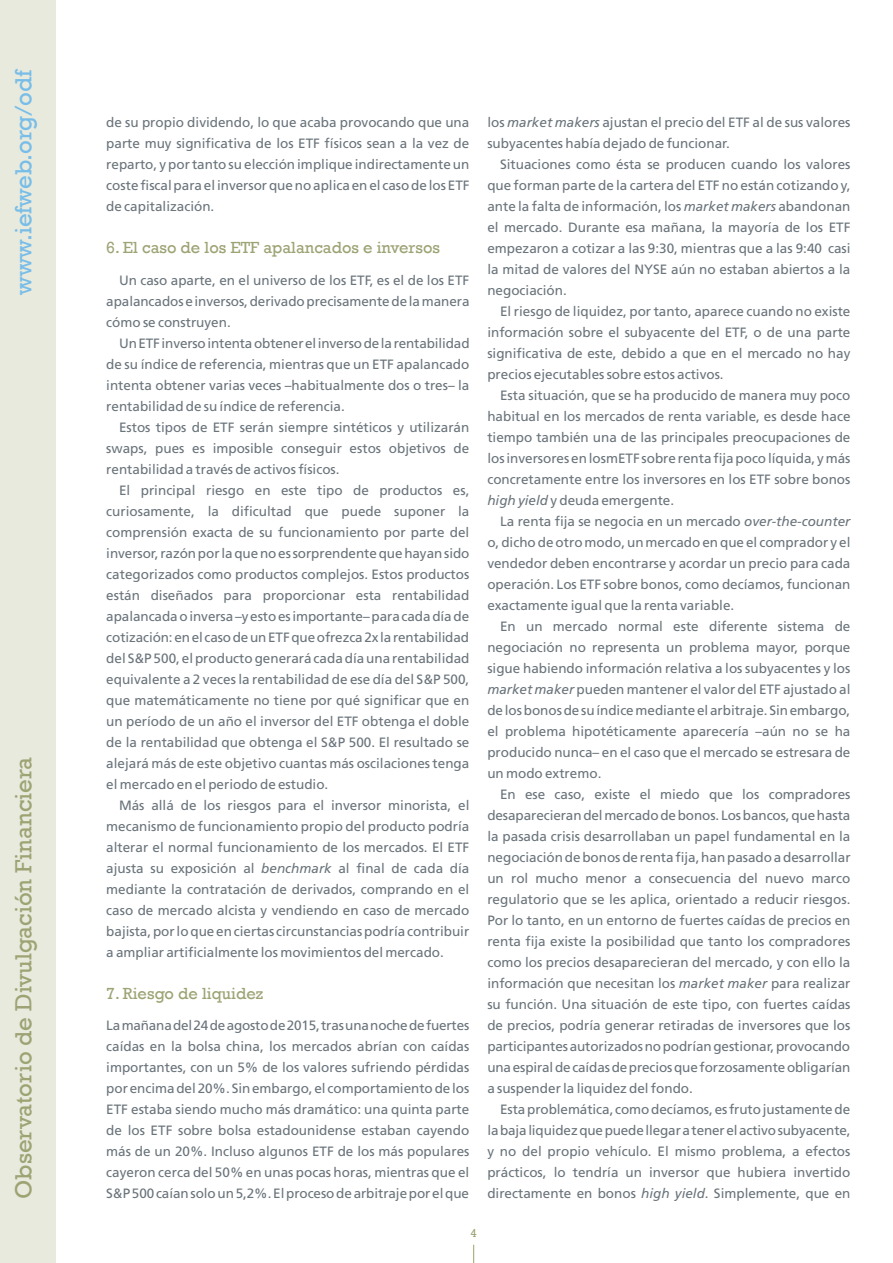
<style>
.page{position:relative;width:893px;height:1263px;background:#fff}
.page>*{position:absolute;margin:0;border:0;box-sizing:border-box;transform-origin:0 0}
.t1{font:24px "Rockwell";color:#9ea374}
.t2{font:24px "Rockwell";color:#78bde8}
._03-subtitulo_parraf{font:16.5px "Rockwell";color:#9ea374}
._0-texto_DT_gris_san{font:13.5px/21px "Frutiger";color:#6a747b;text-align:justify}
._01-texto_DT_gris{font:13.5px/21px "Frutiger";color:#6a747b;text-align:justify}
.t3{font:12px "Rockwell";color:#9ea374}
.s1{font-style:italic}
</style>
<div class="page">
<svg style="left:473px;top:1245px;width:1px;height:18px"></svg>
<div style="left:0;top:0;width:55px;height:1263px;background:#e8eadd"></div>
<h1 class="t2" style="left:10px;top:295px;width:228px;rotate:-90deg">www.iefweb.org/odf</h1>
<h1 class="t1" style="left:10px;top:1199px;width:444px;rotate:-90deg">Observatorio de Divulgación Financiera</h1>
<p class="_0-texto_DT_gris_san" style="left:106px;top:112px;width:365px">de su propio dividendo, lo que acaba provocando que una parte muy significativa de los ETF físicos sean a la vez de reparto, y por tanto su elección implique indirectamente un coste fiscal para el inversor que no aplica en el caso de los ETF de capitalización.</p>
<p class="_03-subtitulo_parraf" style="left:106px;top:238px;width:335px">6. El caso de los ETF apalancados e inversos</p>
<p class="_0-texto_DT_gris_san" style="left:106px;top:269px;width:365px;text-indent:13px">Un caso aparte, en el universo de los ETF, es el de los ETF apalancados e inversos, derivado precisamente de la manera cómo se construyen.</p>
<p class="_0-texto_DT_gris_san" style="left:106px;top:332px;width:365px;text-indent:13px">Un ETF inverso intenta obtener el inverso de la rentabilidad de su índice de referencia, mientras que un ETF apalancado intenta obtener varias veces –habitualmente dos o tres– la rentabilidad de su índice de referencia.</p>
<p class="_0-texto_DT_gris_san" style="left:106px;top:416px;width:365px;text-indent:13px">Estos tipos de ETF serán siempre sintéticos y utilizarán swaps, pues es imposible conseguir estos objetivos de rentabilidad a través de activos físicos.</p>
<p class="_0-texto_DT_gris_san" style="left:106px;top:479px;width:365px;text-indent:13px">El principal riesgo en este tipo de productos es, curiosamente, la dificultad que puede suponer la comprensión exacta de su funcionamiento por parte del inversor, razón por la que no es sorprendente que hayan sido categorizados como productos complejos. Estos productos están diseñados para proporcionar esta rentabilidad apalancada o inversa –y esto es importante– para cada día de cotización: en el caso de un ETF que ofrezca 2x la rentabilidad del S&amp;P 500, el producto generará cada día una rentabilidad equivalente a 2 veces la rentabilidad de ese día del S&amp;P 500, que matemáticamente no tiene por qué significar que en un período de un año el inversor del ETF obtenga el doble de la rentabilidad que obtenga el S&amp;P 500. El resultado se alejará más de este objetivo cuantas más oscilaciones tenga el mercado en el periodo de estudio.</p>
<p class="_0-texto_DT_gris_san" style="left:106px;top:794px;width:365px;text-indent:13px">Más allá de los riesgos para el inversor minorista, el mecanismo de funcionamiento propio del producto podría alterar el normal funcionamiento de los mercados. El ETF ajusta su exposición al <span class="s1">benchmark</span> al final de cada día mediante la contratación de derivados, comprando en el caso de mercado alcista y vendiendo en caso de mercado bajista, por lo que en ciertas circunstancias podría contribuir a ampliar artificialmente los movimientos del mercado.</p>
<p class="_03-subtitulo_parraf" style="left:106px;top:984px;width:158px">7. Riesgo de liquidez</p>
<p class="_01-texto_DT_gris" style="left:106px;top:1015px;width:365px">La mañana del 24 de agosto de 2015, tras una noche de fuertes caídas en la bolsa china, los mercados abrían con caídas importantes, con un 5% de los valores sufriendo pérdidas por encima del 20%. Sin embargo, el comportamiento de los ETF estaba siendo mucho más dramático: una quinta parte de los ETF sobre bolsa estadounidense estaban cayendo más de un 20%. Incluso algunos ETF de los más populares cayeron cerca del 50% en unas pocas horas, mientras que el S&amp;P 500 caían solo un 5,2%. El proceso de arbitraje por el que</p>
<p class="t3" style="left:470px;top:1226px;width:8px">4</p>
<p class="_01-texto_DT_gris" style="left:487px;top:112px;width:365px">los <span class="s1">market makers</span> ajustan el precio del ETF al de sus valores subyacentes había dejado de funcionar.</p>
<p class="_0-texto_DT_gris_san" style="left:487px;top:154px;width:365px;text-indent:13px">Situaciones como ésta se producen cuando los valores que forman parte de la cartera del ETF no están cotizando y, ante la falta de información, los <span class="s1">market makers</span> abandonan el mercado. Durante esa mañana, la mayoría de los ETF empezaron a cotizar a las 9:30, mientras que a las 9:40 casi la mitad de valores del NYSE aún no estaban abiertos a la negociación.</p>
<p class="_0-texto_DT_gris_san" style="left:487px;top:301px;width:365px;text-indent:13px">El riesgo de liquidez, por tanto, aparece cuando no existe información sobre el subyacente del ETF, o de una parte significativa de este, debido a que en el mercado no hay precios ejecutables sobre estos activos.</p>
<p class="_0-texto_DT_gris_san" style="left:487px;top:385px;width:365px;text-indent:13px">Esta situación, que se ha producido de manera muy poco habitual en los mercados de renta variable, es desde hace tiempo también una de las principales preocupaciones de los inversores en losmETF sobre renta fija poco líquida, y más concretamente entre los inversores en los ETF sobre bonos <span class="s1">high yield</span> y deuda emergente.</p>
<p class="_0-texto_DT_gris_san" style="left:487px;top:511px;width:365px;text-indent:13px">La renta fija se negocia en un mercado <span class="s1">over-the-counter </span>o, dicho de otro modo, un mercado en que el comprador y el vendedor deben encontrarse y acordar un precio para cada operación. Los ETF sobre bonos, como decíamos, funcionan exactamente igual que la renta variable.</p>
<p class="_0-texto_DT_gris_san" style="left:487px;top:616px;width:365px;text-indent:13px">En un mercado normal este diferente sistema de negociación no representa un problema mayor, porque sigue habiendo información relativa a los subyacentes y los <span class="s1">market maker</span> pueden mantener el valor del ETF ajustado al de los bonos de su índice mediante el arbitraje. Sin embargo, el problema hipotéticamente aparecería –aún no se ha producido nunca– en el caso que el mercado se estresara de un modo extremo.</p>
<p class="_0-texto_DT_gris_san" style="left:487px;top:784px;width:365px;text-indent:13px">En ese caso, existe el miedo que los compradores desaparecieran del mercado de bonos. Los bancos, que hasta la pasada crisis desarrollaban un papel fundamental en la negociación de bonos de renta fija, han pasado a desarrollar un rol mucho menor a consecuencia del nuevo marco regulatorio que se les aplica, orientado a reducir riesgos.<br>Por lo tanto, en un entorno de fuertes caídas de precios en renta fija existe la posibilidad que tanto los compradores como los precios desaparecieran del mercado, y con ello la información que necesitan los <span class="s1">market maker</span> para realizar su función. Una situación de este tipo, con fuertes caídas de precios, podría generar retiradas de inversores que los participantes autorizados no podrían gestionar, provocando una espiral de caídas de precios que forzosamente obligarían a suspender la liquidez del fondo.</p>
<p class="_0-texto_DT_gris_san" style="left:487px;top:1099px;width:365px;text-indent:13px">Esta problemática, como decíamos, es fruto justamente de la baja liquidez que puede llegar a tener el activo subyacente, y no del propio vehículo. El mismo problema, a efectos prácticos, lo tendría un inversor que hubiera invertido directamente en bonos <span class="s1">high yield</span>. Simplemente, que en</p>
</div>
